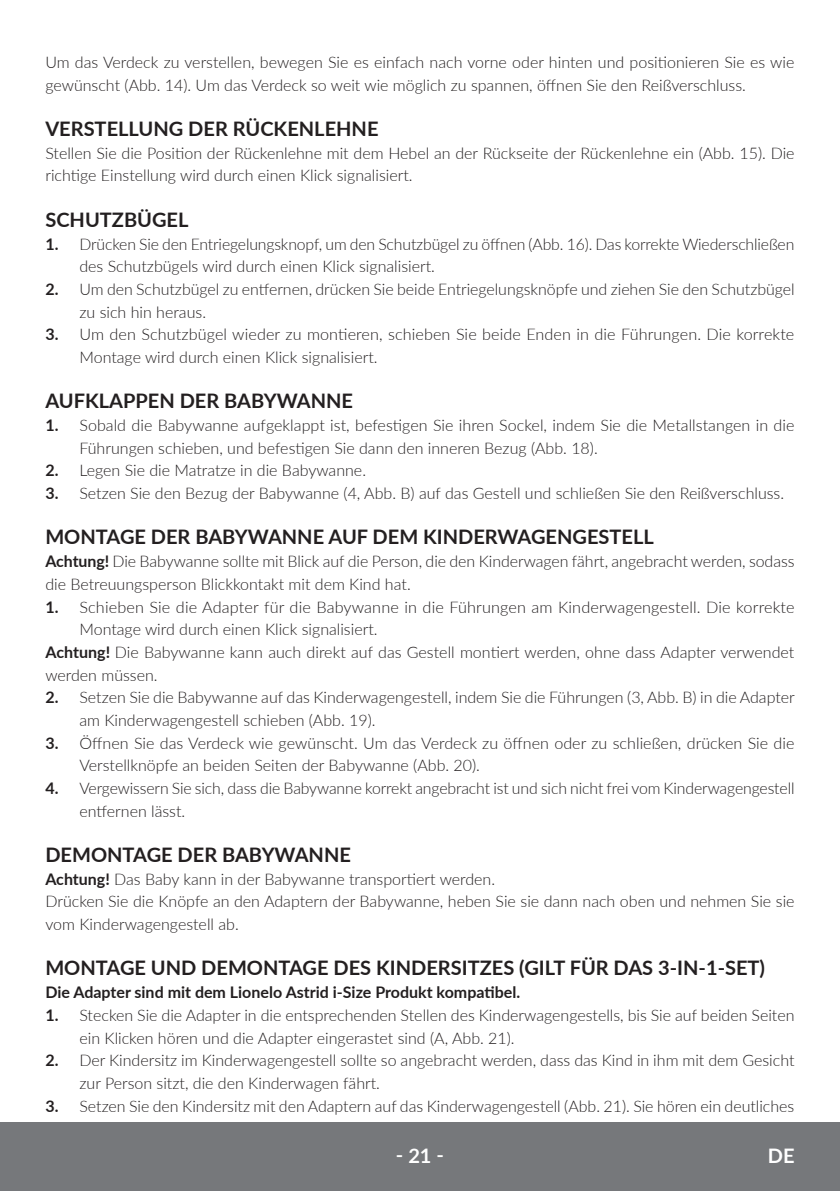
<style>
.page{position:relative;width:840px;height:1191px;background:#fff}
.page>*{position:absolute;margin:0;border:0;box-sizing:border-box;transform-origin:0 0}
.t1{font:700 20px "Lato";color:#231f20}
.t2{font:700 20px "Lato";color:#fff}
.t3{font:300 16px/22.6px "Lato";color:#231f20}
.t4{font:700 16px "Lato";color:#231f20}
.s1{font-weight:700}
</style>
<div class="page">
<div style="left:0;top:1123px;width:839px;height:68px;background:#76787b"></div>
<p class="t3" style="left:45px;top:50px;width:750px">Um das Verdeck zu verstellen, bewegen Sie es einfach nach vorne oder hinten und positionieren Sie es wie gewünscht (Abb. 14). Um das Verdeck so weit wie möglich zu spannen, öffnen Sie den Reißverschluss.</p>
<p class="t1" style="left:45px;top:114px;width:334px">VERSTELLUNG DER RÜCKENLEHNE</p>
<p class="t3" style="left:45px;top:141px;width:750px">Stellen Sie die Position der Rückenlehne mit dem Hebel an der Rückseite der Rückenlehne ein (Abb. 15). Die richtige Einstellung wird durch einen Klick signalisiert.</p>
<p class="t1" style="left:45px;top:205px;width:144px">SCHUTZBÜGEL</p>
<p class="t3" style="left:79px;top:232px;width:716px;text-indent:-34px"><span class="s1">1.</span> Drücken Sie den Entriegelungsknopf, um den Schutzbügel zu öffnen (Abb. 16). Das korrekte Wiederschließen des Schutzbügels wird durch einen Klick signalisiert.</p>
<p class="t3" style="left:79px;top:277px;width:716px;text-indent:-34px"><span class="s1">2.</span> Um den Schutzbügel zu entfernen, drücken Sie beide Entriegelungsknöpfe und ziehen Sie den Schutzbügel zu sich hin heraus.</p>
<p class="t3" style="left:79px;top:323px;width:716px;text-indent:-34px"><span class="s1">3.</span> Um den Schutzbügel wieder zu montieren, schieben Sie beide Enden in die Führungen. Die korrekte<br>Montage wird durch einen Klick signalisiert.</p>
<p class="t1" style="left:45px;top:386px;width:309px">AUFKLAPPEN DER BABYWANNE</p>
<p class="t3" style="left:79px;top:413px;width:716px;text-indent:-34px"><span class="s1">1.</span> Sobald die Babywanne aufgeklappt ist, befestigen Sie ihren Sockel, indem Sie die Metallstangen in die<br>Führungen schieben, und befestigen Sie dann den inneren Bezug (Abb. 18).</p>
<p class="t3" style="left:45px;top:459px;width:322px"><span class="s1">2.</span> Legen Sie die Matratze in die Babywanne.</p>
<p class="t3" style="left:45px;top:481px;width:739px"><span class="s1">3.</span> Setzen Sie den Bezug der Babywanne (4, Abb. B) auf das Gestell und schließen Sie den Reißverschluss.</p>
<p class="t1" style="left:45px;top:522px;width:609px">MONTAGE DER BABYWANNE AUF DEM KINDERWAGENGESTELL</p>
<p class="t3" style="left:45px;top:549px;width:750px"><span class="s1">Achtung!</span> Die Babywanne sollte mit Blick auf die Person, die den Kinderwagen fährt, angebracht werden, sodass die Betreuungsperson Blickkontakt mit dem Kind hat.</p>
<p class="t3" style="left:45px;top:595px;width:750px"><span class="s1">1.</span> Schieben Sie die Adapter für die Babywanne in die Führungen am Kinderwagengestell. Die korrekte</p>
<p class="t3" style="left:79px;top:617px;width:299px">Montage wird durch einen Klick signalisiert.</p>
<p class="t3" style="left:45px;top:640px;width:750px"><span class="s1">Achtung!</span> Die Babywanne kann auch direkt auf das Gestell montiert werden, ohne dass Adapter verwendet</p>
<p class="t3" style="left:45px;top:663px;width:114px">werden müssen.</p>
<p class="t3" style="left:79px;top:685px;width:716px;text-indent:-34px"><span class="s1">2.</span> Setzen Sie die Babywanne auf das Kinderwagengestell, indem Sie die Führungen (3, Abb. B) in die Adapter am Kinderwagengestell schieben (Abb. 19).</p>
<p class="t3" style="left:79px;top:731px;width:716px;text-indent:-34px"><span class="s1">3.</span> Öffnen Sie das Verdeck wie gewünscht. Um das Verdeck zu öffnen oder zu schließen, drücken Sie die<br>Verstellknöpfe an beiden Seiten der Babywanne (Abb. 20).</p>
<p class="t3" style="left:79px;top:776px;width:716px;text-indent:-34px"><span class="s1">4.</span> Vergewissern Sie sich, dass die Babywanne korrekt angebracht ist und sich nicht frei vom Kinderwagengestell entfernen lässt.</p>
<p class="t1" style="left:45px;top:840px;width:307px">DEMONTAGE DER BABYWANNE</p>
<p class="t3" style="left:45px;top:867px;width:750px"><span class="s1">Achtung!</span> Das Baby kann in der Babywanne transportiert werden.<br>Drücken Sie die Knöpfe an den Adaptern der Babywanne, heben Sie sie dann nach oben und nehmen Sie sie vom Kinderwagengestell ab.</p>
<p class="t1" style="left:45px;top:953px;width:720px">MONTAGE UND DEMONTAGE DES KINDERSITZES (GILT FÜR DAS 3-IN-1-SET)</p>
<p class="t4" style="left:45px;top:980px;width:476px">Die Adapter sind mit dem Lionelo Astrid i-Size Produkt kompatibel.</p>
<p class="t3" style="left:79px;top:1003px;width:716px;text-indent:-34px"><span class="s1">1.</span> Stecken Sie die Adapter in die entsprechenden Stellen des Kinderwagengestells, bis Sie auf beiden Seiten ein Klicken hören und die Adapter eingerastet sind (A, Abb. 21).</p>
<p class="t3" style="left:79px;top:1048px;width:716px;text-indent:-34px"><span class="s1">2.</span> Der Kindersitz im Kinderwagengestell sollte so angebracht werden, dass das Kind in ihm mit dem Gesicht zur Person sitzt, die den Kinderwagen fährt.</p>
<p class="t3" style="left:45px;top:1094px;width:750px"><span class="s1">3.</span> Setzen Sie den Kindersitz mit den Adaptern auf das Kinderwagengestell (Abb. 21). Sie hören ein deutliches</p>
<p class="t2" style="left:396px;top:1141px;width:49px">‑ 21 ‑</p>
<p class="t2" style="left:767px;top:1141px;width:28px">DE</p>
</div>
